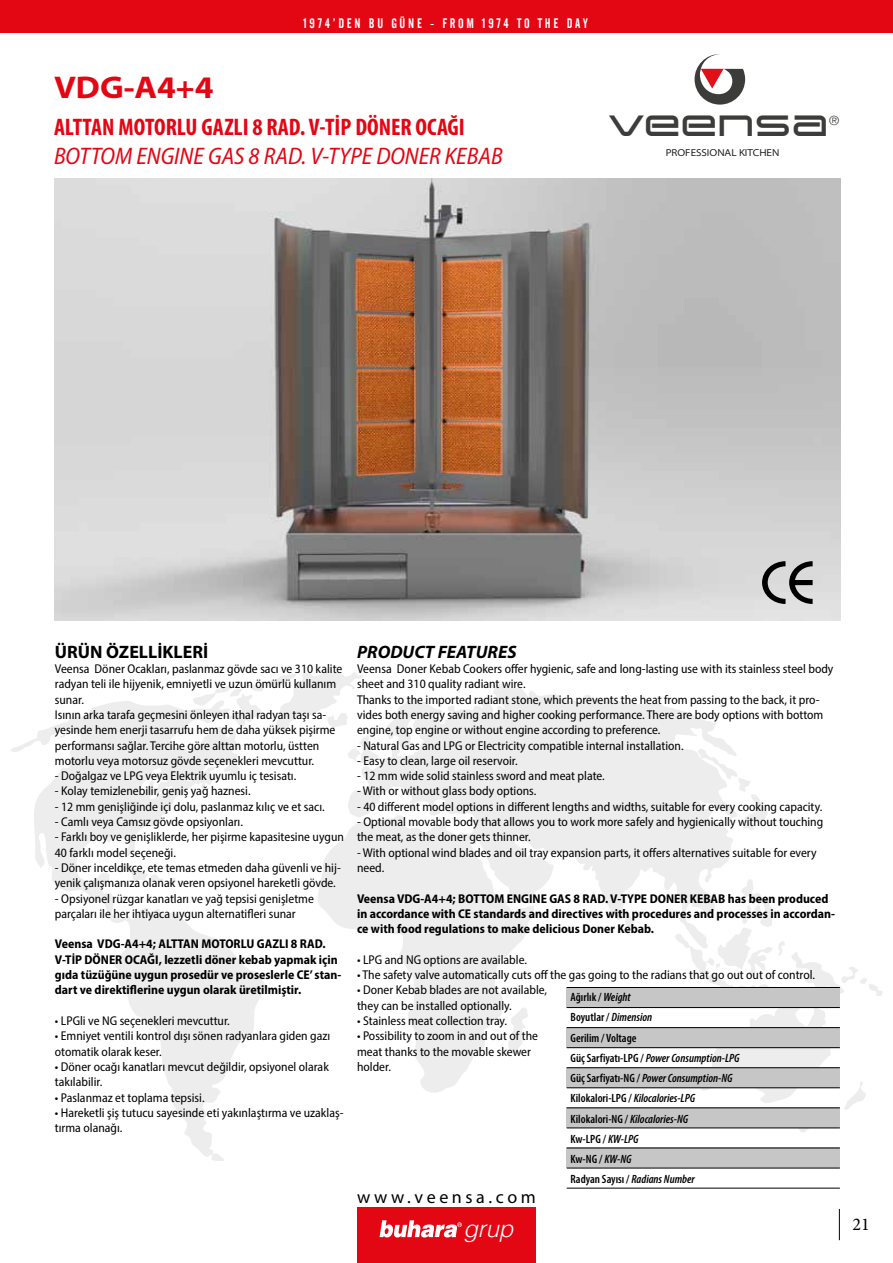
<style>
.page{position:relative;width:893px;height:1263px;background:#fff}
.page>*{position:absolute;margin:0;border:0;box-sizing:border-box;transform-origin:0 0}
.t1{font:700 39.15px "Expansiva";color:#3c3c3b}
.t2{font:700 semi-expanded 31.5px "Myriad Pro";color:#e30613}
.t3{font:700 condensed 24px "Myriad Pro";color:#e30613}
.t4{font:italic semi-condensed 24px "Myriad Pro";color:#e30613}
.t5{font:italic 300 23.55px "Helvetica";color:#fff}
.t6{font:700 18px "Myriad Pro";color:#000}
.t7{font:italic 700 18px "Myriad Pro";color:#000}
.t8{font:18px "Myriad Pro";letter-spacing:.2em;color:#000}
.t9{font:18px "Minion Pro";color:#000}
.t10{font:13.5px "Alternate Gothic No 2 BT";letter-spacing:.2em;color:#fff}
.t11{font:semi-condensed 12.75px/15.3px "Myriad Pro";color:#000}
.t12{font:700 semi-condensed 12.75px/15.3px "Myriad Pro";color:#000}
.t13{font:300 12.6px "Helvetica";color:#3c3c3b}
.t14{font:600 condensed 12px/20.2px "Myriad Pro";color:#000}
.t15{font:semi-expanded 10.05px "Myriad Pro";color:#1e1e1c}
.s1{font-style:italic}
</style>
<div class="page">
<div style="left:0;top:0;width:893px;height:33px;background:#e30613"></div>
<svg style="left:695px;top:54px;width:50px;height:51px"></svg>
<hr style="left:839px;top:1209px;width:1px;height:31px;background:#000">
<div style="left:357px;top:1207px;width:179px;height:56px;background:#e30613"></div>
<svg style="left:380px;top:1220px;width:82px;height:17px"></svg>
<svg style="left:11px;top:701px;width:254px;height:460px"></svg>
<svg style="left:223px;top:760px;width:18px;height:16px"></svg>
<svg style="left:192px;top:672px;width:171px;height:61px"></svg>
<svg style="left:115px;top:862px;width:62px;height:23px"></svg>
<svg style="left:314px;top:682px;width:419px;height:411px;fill:#ededed"></svg>
<svg style="left:507px;top:1007px;width:22px;height:46px"></svg>
<svg style="left:625px;top:913px;width:10px;height:15px"></svg>
<svg style="left:697px;top:748px;width:71px;height:82px"></svg>
<svg style="left:674px;top:879px;width:208px;height:253px"></svg>
<img style="left:55px;top:179px;width:786px;height:442px">
<svg style="left:762px;top:561px;width:51px;height:43px;background:#8f8f8f"></svg>
<div style="left:567px;top:987px;width:273px;height:20px;background:#c6c6c6"></div>
<div style="left:567px;top:1027px;width:273px;height:20px;background:#c6c6c6"></div>
<div style="left:567px;top:1067px;width:273px;height:20px;background:#c6c6c6"></div>
<div style="left:567px;top:1107px;width:273px;height:20px;background:#c6c6c6"></div>
<div style="left:567px;top:1147px;width:273px;height:20px;background:#c6c6c6"></div>
<hr style="left:567px;top:987px;width:273px;height:1px;background:#000">
<hr style="left:567px;top:1007px;width:273px;height:1px;background:#000">
<hr style="left:567px;top:1027px;width:273px;height:1px;background:#000">
<hr style="left:567px;top:1047px;width:273px;height:1px;background:#000">
<hr style="left:567px;top:1067px;width:273px;height:1px;background:#000">
<hr style="left:567px;top:1087px;width:273px;height:1px;background:#000">
<hr style="left:567px;top:1107px;width:273px;height:1px;background:#000">
<hr style="left:567px;top:1127px;width:273px;height:1px;background:#000">
<hr style="left:567px;top:1147px;width:273px;height:1px;background:#000">
<hr style="left:567px;top:1167px;width:273px;height:1px;background:#000">
<hr style="left:567px;top:1187px;width:273px;height:1px;background:#000">
<p class="t10" style="left:303px;top:16px;width:286px">1974’DEN BU GÜNE - FROM 1974 TO THE DAY</p>
<h2 class="t2" style="left:54px;top:67px;width:161px">VDG-A4+4</h2>
<h3 class="t3" style="left:54px;top:112px;width:412px">ALTTAN MOTORLU GAZLI 8 RAD. V-TİP DÖNER OCAĞI</h3>
<h3 class="t4" style="left:54px;top:141px;width:450px">BOTTOM ENGINE GAS 8 RAD. V-TYPE DONER KEBAB</h3>
<h1 class="t1" style="left:609px;top:97px;width:223px">veensa</h1>
<p class="t13" style="left:829px;top:110px;width:12px">®</p>
<p class="t15" style="left:666px;top:146px;width:115px">PROFESSIONAL KITCHEN</p>
<h3 class="t6" style="left:55px;top:640px;width:155px">ÜRÜN ÖZELLİKLERİ</h3>
<p class="t11" style="left:55px;top:661px;width:289px">Veensa Döner Ocakları, paslanmaz gövde sacı ve 310 kalite radyan teli ile hijyenik, emniyetli ve uzun ömürlü kullanım sunar.<br>Isının arka tarafa geçmesini önleyen ithal radyan taşı sa&shy;yesinde hem enerji tasarrufu hem de daha yüksek pişirme performansı sağlar. Tercihe göre alttan motorlu, üstten motorlu veya motorsuz gövde seçenekleri mevcuttur.</p>
<p class="t11" style="left:55px;top:768px;width:243px">- Doğalgaz ve LPG veya Elektrik uyumlu iç tesisatı.</p>
<p class="t11" style="left:55px;top:783px;width:197px">- Kolay temizlenebilir, geniş yağ haznesi.</p>
<p class="t11" style="left:55px;top:799px;width:271px">- 12 mm genişliğinde içi dolu, paslanmaz kılıç ve et sacı.</p>
<p class="t11" style="left:55px;top:814px;width:190px">- Camlı veya Camsız gövde opsiyonları.</p>
<p class="t11" style="left:55px;top:829px;width:291px">- Farklı boy ve genişliklerde, her pişirme kapasitesine uygun<br>40 farklı model seçeneği.</p>
<p class="t11" style="left:55px;top:860px;width:287px">- Döner inceldikçe, ete temas etmeden daha güvenli ve hij&shy;yenik çalışmanıza olanak veren opsiyonel hareketli gövde.</p>
<p class="t11" style="left:55px;top:890px;width:261px">- Opsiyonel rüzgar kanatları ve yağ tepsisi genişletme parçaları ile her ihtiyaca uygun alternatifleri sunar</p>
<p class="t12" style="left:55px;top:936px;width:288px">Veensa VDG-A4+4; ALTTAN MOTORLU GAZLI 8 RAD.<br>V-TİP DÖNER OCAĞI, lezzetli döner kebab yapmak için gıda tüzüğüne uygun prosedür ve proseslerle CE’ stan&shy;dart ve direktiflerine uygun olarak üretilmiştir.</p>
<p class="t11" style="left:55px;top:1013px;width:176px">• LPGli ve NG seçenekleri mevcuttur.</p>
<p class="t11" style="left:55px;top:1028px;width:277px">• Emniyet ventili kontrol dışı sönen radyanlara giden gazı otomatik olarak keser.</p>
<p class="t11" style="left:55px;top:1059px;width:275px">• Döner ocağı kanatları mevcut değildir, opsiyonel olarak takılabilir.</p>
<p class="t11" style="left:55px;top:1089px;width:151px">• Paslanmaz et toplama tepsisi.</p>
<p class="t11" style="left:55px;top:1105px;width:290px">• Hareketli şiş tutucu sayesinde eti yakınlaştırma ve uzaklaş&shy;tırma olanağı.</p>
<h3 class="t7" style="left:357px;top:640px;width:161px">PRODUCT FEATURES</h3>
<p class="t11" style="left:357px;top:661px;width:478px">Veensa Doner Kebab Cookers offer hygienic, safe and long-lasting use with its stainless steel body sheet and 310 quality radiant wire.<br>Thanks to the imported radiant stone, which prevents the heat from passing to the back, it pro&shy;vides both energy saving and higher cooking performance. There are body options with bottom engine, top engine or without engine according to preference.</p>
<p class="t11" style="left:357px;top:737px;width:328px">- Natural Gas and LPG or Electricity compatible internal installation.</p>
<p class="t11" style="left:357px;top:753px;width:162px">- Easy to clean, large oil reservoir.</p>
<p class="t11" style="left:357px;top:768px;width:249px">- 12 mm wide solid stainless sword and meat plate.</p>
<p class="t11" style="left:357px;top:783px;width:181px">- With or without glass body options.</p>
<p class="t11" style="left:357px;top:799px;width:467px">- 40 different model options in different lengths and widths, suitable for every cooking capacity.</p>
<p class="t11" style="left:357px;top:814px;width:468px">- Optional movable body that allows you to work more safely and hygienically without touching the meat, as the doner gets thinner.</p>
<p class="t11" style="left:357px;top:844px;width:461px">- With optional wind blades and oil tray expansion parts, it offers alternatives suitable for every need.</p>
<p class="t12" style="left:357px;top:890px;width:480px">Veensa VDG-A4+4; BOTTOM ENGINE GAS 8 RAD. V-TYPE DONER KEBAB has been produced in accordance with CE standards and directives with procedures and processes in accordan&shy;ce with food regulations to make delicious Doner Kebab.</p>
<p class="t11" style="left:357px;top:952px;width:171px">• LPG and NG options are available.</p>
<p class="t11" style="left:357px;top:967px;width:459px">• The safety valve automatically cuts off the gas going to the radians that go out out of control.</p>
<p class="t11" style="left:357px;top:982px;width:192px">• Doner Kebab blades are not available, they can be installed optionally.</p>
<p class="t11" style="left:357px;top:1013px;width:152px">• Stainless meat collection tray.</p>
<p class="t11" style="left:357px;top:1028px;width:183px">• Possibility to zoom in and out of the meat thanks to the movable skewer holder.</p>
<p class="t14" style="left:570px;top:987px;width:171px">Ağırlık / <span class="s1">Weight<br></span>Boyutlar / <span class="s1">Dimension<br></span>Gerilim / Voltage<br>Güç Sarfiyatı-LPG / <span class="s1">Power Consumption-LPG<br></span>Güç Sarfiyatı-NG / <span class="s1">Power Consumption-NG<br></span>Kilokalori-LPG / <span class="s1">Kilocalories-LPG<br></span>Kilokalori-NG / <span class="s1">Kilocalories-NG<br></span>Kw-LPG / <span class="s1">KW-LPG<br></span>Kw-NG / <span class="s1">KW-NG<br></span>Radyan Sayısı / <span class="s1">Radians Number</span></p>
<h3 class="t8" style="left:357px;top:1186px;width:180px">www.veensa.com</h3>
<h3 class="t5" style="left:463px;top:1208px;width:51px">grup</h3>
<h3 class="t9" style="left:852px;top:1212px;width:19px">21</h3>
</div>
